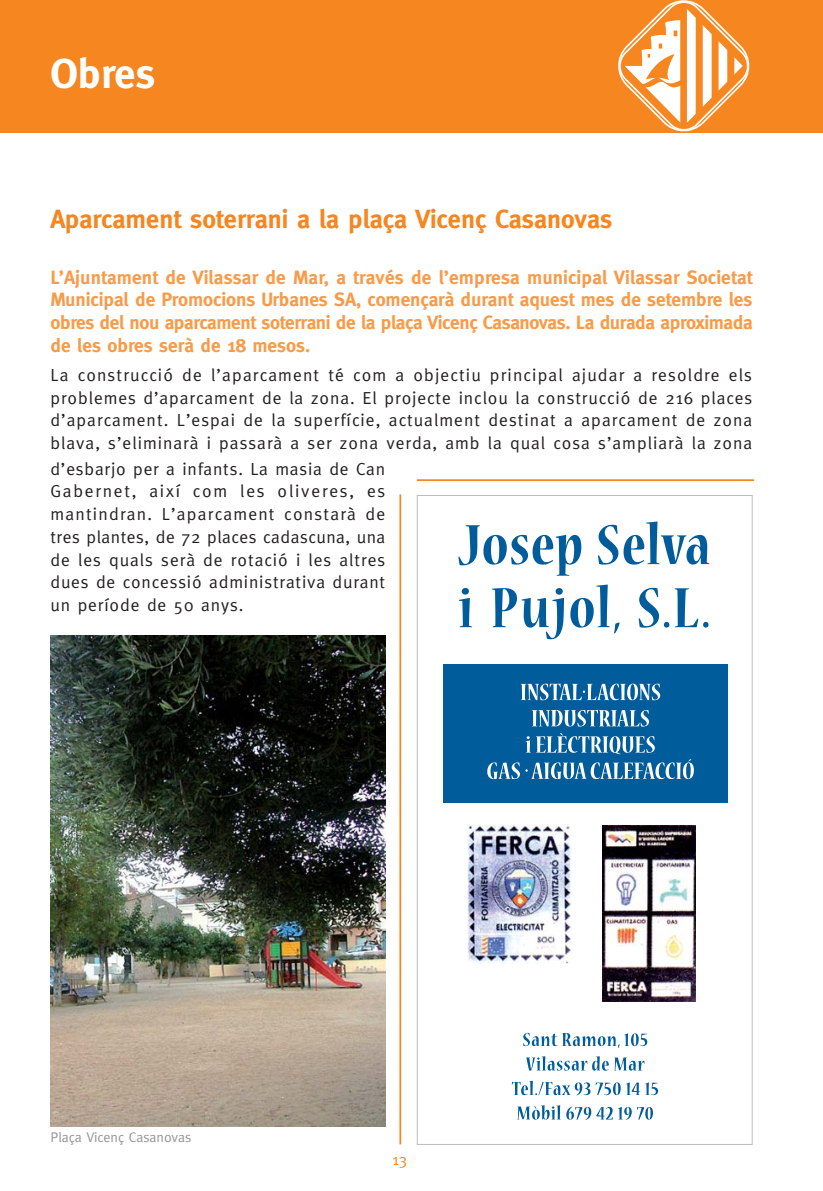
<style>
.page{position:relative;width:823px;height:1191px;background:#fff}
.page>*{position:absolute;margin:0;border:0;box-sizing:border-box;transform-origin:0 0}
.t1{font:700 42px "Meta";letter-spacing:-.005em;color:#fff}
.t2{font:700 26.25px "Meta";color:#f6861f}
.t3{font:700 19.25px/22.8px "Meta";letter-spacing:-.02em;color:#f89b49;text-align:justify}
.t4{font:17.5px/22.8px "Meta Normal";letter-spacing:.055em;color:#231f20;text-align:justify}
.t5{font:15.75px "Meta Normal";color:#f6861f}
.t6{font:14px "Meta Normal";color:#939598}
</style>
<div class="page">
<div style="left:0;top:0;width:822px;height:132px;background:#f6861f"></div>
<svg style="left:613px;top:0;width:137px;height:133px"></svg>
<img style="left:602px;top:825px;width:93px;height:176px">
<img style="left:467px;top:825px;width:103px;height:138px">
<svg style="left:459px;top:588px;width:13px;height:39px"></svg>
<svg style="left:491px;top:588px;width:72px;height:51px"></svg>
<svg style="left:570px;top:584px;width:49px;height:49px"></svg>
<svg style="left:638px;top:587px;width:70px;height:40px"></svg>
<svg style="left:458px;top:525px;width:123px;height:51px"></svg>
<svg style="left:598px;top:521px;width:111px;height:43px"></svg>
<div style="left:442px;top:664px;width:285px;height:139px;background:#005c9a"></div>
<svg style="left:487px;top:762px;width:32px;height:17px"></svg>
<svg style="left:525px;top:733px;width:168px;height:46px"></svg>
<svg style="left:531px;top:710px;width:117px;height:16px"></svg>
<svg style="left:520px;top:683px;width:139px;height:17px"></svg>
<svg style="left:517px;top:1105px;width:43px;height:14px"></svg>
<svg style="left:566px;top:1106px;width:86px;height:13px"></svg>
<svg style="left:511px;top:1080px;width:146px;height:15px"></svg>
<svg style="left:525px;top:1056px;width:119px;height:14px"></svg>
<svg style="left:523px;top:1032px;width:124px;height:16px"></svg>
<hr style="left:416px;top:479px;width:337px;height:2px;background:#f6861f">
<hr style="left:399px;top:494px;width:2px;height:650px;background:#f6861f">
<img style="left:50px;top:636px;width:335px;height:490px">
<h1 class="t1" style="left:50px;top:57px;width:106px">Obres</h1>
<h2 class="t2" style="left:50px;top:208px;width:563px">Aparcament soterrani a la plaça Vicenç Casanovas</h2>
<p class="t3" style="left:50px;top:267px;width:703px">L’Ajuntament de Vilassar de Mar, a través de l’empresa municipal Vilassar Societat Municipal de Promocions Urbanes SA, començarà durant aquest mes de setembre les obres del nou aparcament soterrani de la plaça Vicenç Casanovas. La durada aproximada de les obres serà de 18 mesos.</p>
<p class="t4" style="left:50px;top:365px;width:702px">La construcció de l’aparcament té com a objectiu principal ajudar a resoldre els problemes d’aparcament de la zona. El projecte inclou la construcció de 216 places d’aparcament. L’espai de la superfície, actualment destinat a aparcament de zona blava, s’eliminarà i passarà a ser zona verda, amb la qual cosa s’ampliarà la zona</p>
<p class="t4" style="left:50px;top:458px;width:336px">d’esbarjo per a infants. La masia de Can Gabernet, així com les oliveres, es mantindran. L’aparcament constarà de tres plantes, de 72 places cadascuna, una de les quals serà de rotació i les altres dues de concessió administrativa durant un període de 50 anys.</p>
<p class="t6" style="left:50px;top:1131px;width:142px">Plaça Vicenç Casanovas</p>
<p class="t5" style="left:392px;top:1153px;width:16px">13</p>
</div>
